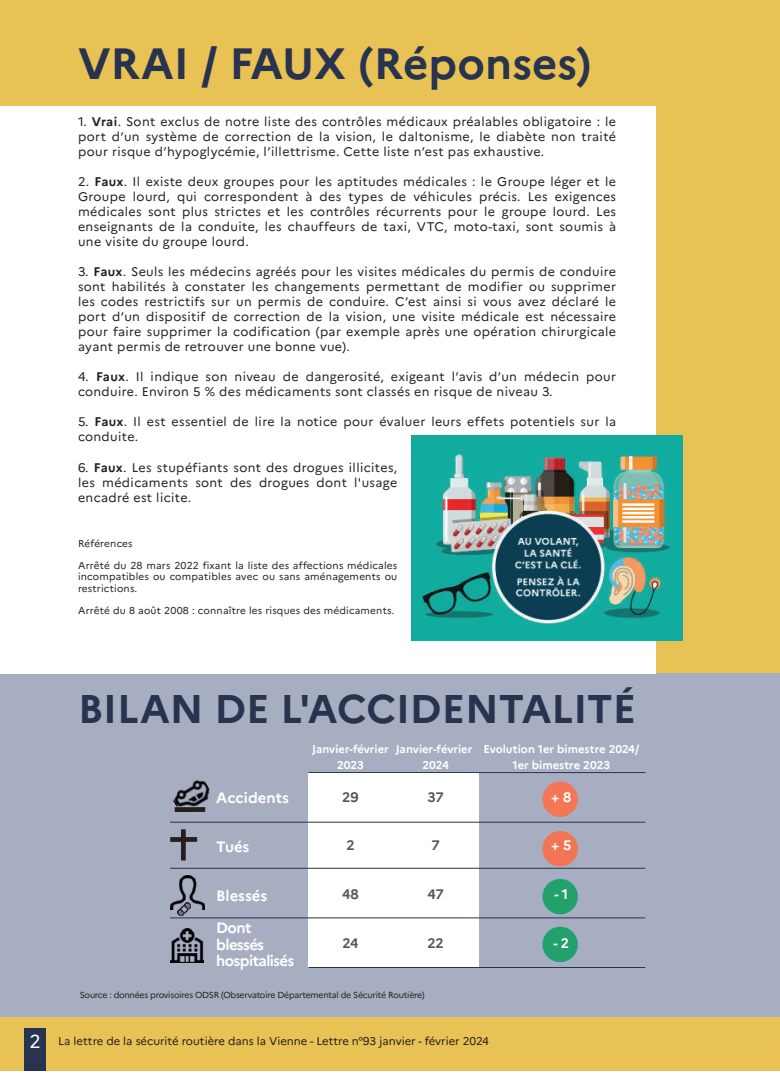
<style>
.page{position:relative;width:780px;height:1088px;background:#fff}
.page>*{position:absolute;margin:0;border:0;box-sizing:border-box;transform-origin:0 0}
.t1{font:700 43.75px "Marianne";color:#27334f}
.t2{font:700 40px "Marianne";color:#27334f}
.t3{font:700 15px/16.2px "Marianne";letter-spacing:-.04em;color:#fff}
.t4{font:700 15px/32.5px "Marianne";letter-spacing:-.01em;color:#fff}
.t5{font:700 15px "Marianne";color:#fff}
.t6{font:700 13.75px "Marianne";letter-spacing:-.015em;color:#57585a}
.t7{font:700 13.75px "Marianne";color:#fff}
.t8{font:12.5px/15px "Marianne";letter-spacing:.03em;color:#231f20;text-align:justify}
.t9{font:700 11.25px/16.2px "Marianne";color:#fff;text-align:center}
.t10{font:11.25px "Marianne";color:#231f20}
.t11{font:10px/11.2px "Marianne";letter-spacing:.02em;color:#231f20;text-align:justify}
.t12{font:8.75px "Marianne";letter-spacing:-.03em;color:#231f20}
.s1{font-weight:700}
.s2{font-size:18.75px;color:#fff}
</style>
<div class="page">
<div style="left:0;top:0;width:780px;height:1070px;background:#e8c254"></div>
<div style="left:0;top:673px;width:780px;height:344px;background:#a8aec1"></div>
<div style="left:25px;top:1028px;width:21px;height:42px;background:#27334f"></div>
<hr style="left:308px;top:772px;width:337px;height:1px;background:#27334f">
<div style="left:542px;top:781px;width:36px;height:36px;background:#f37756;border-radius:50%"></div>
<div style="left:542px;top:831px;width:36px;height:35px;background:#f37553;border-radius:50%"></div>
<div style="left:542px;top:879px;width:36px;height:35px;background:#23a16c;border-radius:50%"></div>
<div style="left:542px;top:927px;width:36px;height:35px;background:#23a16c;border-radius:50%"></div>
<div style="left:308px;top:772px;width:170px;height:195px;background:#fff"></div>
<hr style="left:170px;top:822px;width:475px;height:1px;background:#27334f">
<hr style="left:170px;top:868px;width:475px;height:1px;background:#27334f">
<hr style="left:170px;top:918px;width:475px;height:1px;background:#27334f">
<hr style="left:308px;top:967px;width:337px;height:1px;background:#27334f">
<div style="left:0;top:106px;width:656px;height:567px;background:#fff"></div>
<img style="left:173px;top:780px;width:37px;height:32px">
<img style="left:170px;top:875px;width:34px;height:34px">
<img style="left:170px;top:928px;width:34px;height:34px">
<div style="left:181px;top:829px;width:5px;height:31px;background:#231f20"></div>
<div style="left:170px;top:837px;width:27px;height:5px;background:#231f20"></div>
<div style="left:175px;top:807px;width:30px;height:5px;background:#231f20"></div>
<svg style="left:177px;top:902px;width:13px;height:13px"></svg>
<img style="left:411px;top:436px;width:271px;height:205px">
<h1 class="t1" style="left:78px;top:37px;width:515px">VRAI / FAUX (Réponses)</h1>
<p class="t8" style="left:78px;top:114px;width:539px">1. <span class="s1">Vrai</span>. Sont exclus de notre liste des contrôles médicaux préalables obligatoire : le port d’un système de correction de la vision, le daltonisme, le diabète non traité pour risque d’hypoglycémie, l’illettrisme. Cette liste n’est pas exhaustive.</p>
<p class="t8" style="left:78px;top:174px;width:539px">2. <span class="s1">Faux</span>. Il existe deux groupes pour les aptitudes médicales : le Groupe léger et le Groupe lourd, qui correspondent à des types de véhicules précis. Les exigences médicales sont plus strictes et les contrôles récurrents pour le groupe lourd. Les enseignants de la conduite, les chauffeurs de taxi, VTC, moto-taxi, sont soumis à une visite du groupe lourd.</p>
<p class="t8" style="left:78px;top:264px;width:539px">3. <span class="s1">Faux</span>. Seuls les médecins agréés pour les visites médicales du permis de conduire sont habilités à constater les changements permettant de modifier ou supprimer les codes restrictifs sur un permis de conduire. C’est ainsi si vous avez déclaré le port d’un dispositif de correction de la vision, une visite médicale est nécessaire pour faire supprimer la codification (par exemple après une opération chirurgicale ayant permis de retrouver une bonne vue).</p>
<p class="t8" style="left:78px;top:369px;width:539px">4. <span class="s1">Faux</span>. Il indique son niveau de dangerosité, exigeant l’avis d’un médecin pour conduire. Environ 5 % des médicaments sont classés en risque de niveau 3.</p>
<p class="t8" style="left:78px;top:414px;width:539px">5. <span class="s1">Faux</span>. Il est essentiel de lire la notice pour évaluer leurs effets potentiels sur la conduite.</p>
<p class="t8" style="left:78px;top:459px;width:321px">6. <span class="s1">Faux</span>. Les stupéfiants sont des drogues illicites, les médicaments sont des drogues dont l'usage encadré est licite.</p>
<p class="t11" style="left:78px;top:537px;width:56px">Références</p>
<p class="t11" style="left:78px;top:560px;width:321px">Arrêté du 28 mars 2022 fixant la liste des affections médicales incompatibles ou compatibles avec ou sans aménagements ou restrictions.</p>
<p class="t11" style="left:78px;top:605px;width:318px">Arrêté du 8 août 2008 : connaître les risques des médicaments.</p>
<h2 class="t2" style="left:78px;top:685px;width:559px">BILAN DE L'ACCIDENTALITÉ</h2>
<p class="t5" style="left:216px;top:789px;width:74px">Accidents</p>
<p class="t3" style="left:216px;top:838px;width:35px">Tués</p>
<p class="t4" style="left:216px;top:879px;width:52px">Blessés<br>Dont</p>
<p class="t3" style="left:216px;top:936px;width:80px">blessés hospitalisés</p>
<p class="t9" style="left:312px;top:740px;width:78px">Janvier-février<br>2023</p>
<p class="t6" style="left:342px;top:788px;width:18px">29</p>
<p class="t6" style="left:346px;top:837px;width:10px">2</p>
<p class="t6" style="left:342px;top:886px;width:18px">48</p>
<p class="t6" style="left:342px;top:934px;width:17px">24</p>
<p class="t9" style="left:396px;top:740px;width:78px">Janvier-février<br>2024</p>
<p class="t6" style="left:427px;top:788px;width:18px">37</p>
<p class="t6" style="left:431px;top:837px;width:10px">7</p>
<p class="t6" style="left:427px;top:886px;width:18px">47</p>
<p class="t6" style="left:427px;top:934px;width:18px">22</p>
<p class="t12" style="left:80px;top:989px;width:346px">Source : données provisoires ODSR (Observatoire Départemental de Sécurité Routière)</p>
<p class="t9" style="left:483px;top:740px;width:157px">Evolution 1er bimestre 2024/<br>1er bimestre 2023</p>
<p class="t7" style="left:551px;top:788px;width:22px">+ 8</p>
<p class="t7" style="left:551px;top:837px;width:22px">+ 5</p>
<p class="t7" style="left:554px;top:886px;width:15px">-1</p>
<p class="t7" style="left:553px;top:934px;width:17px">-2</p>
<p class="t10" style="left:29px;top:1034px;width:461px"><span class="s2">2</span> La lettre de la sécurité routière dans la Vienne - Lettre n°93 janvier - février 2024</p>
</div>
